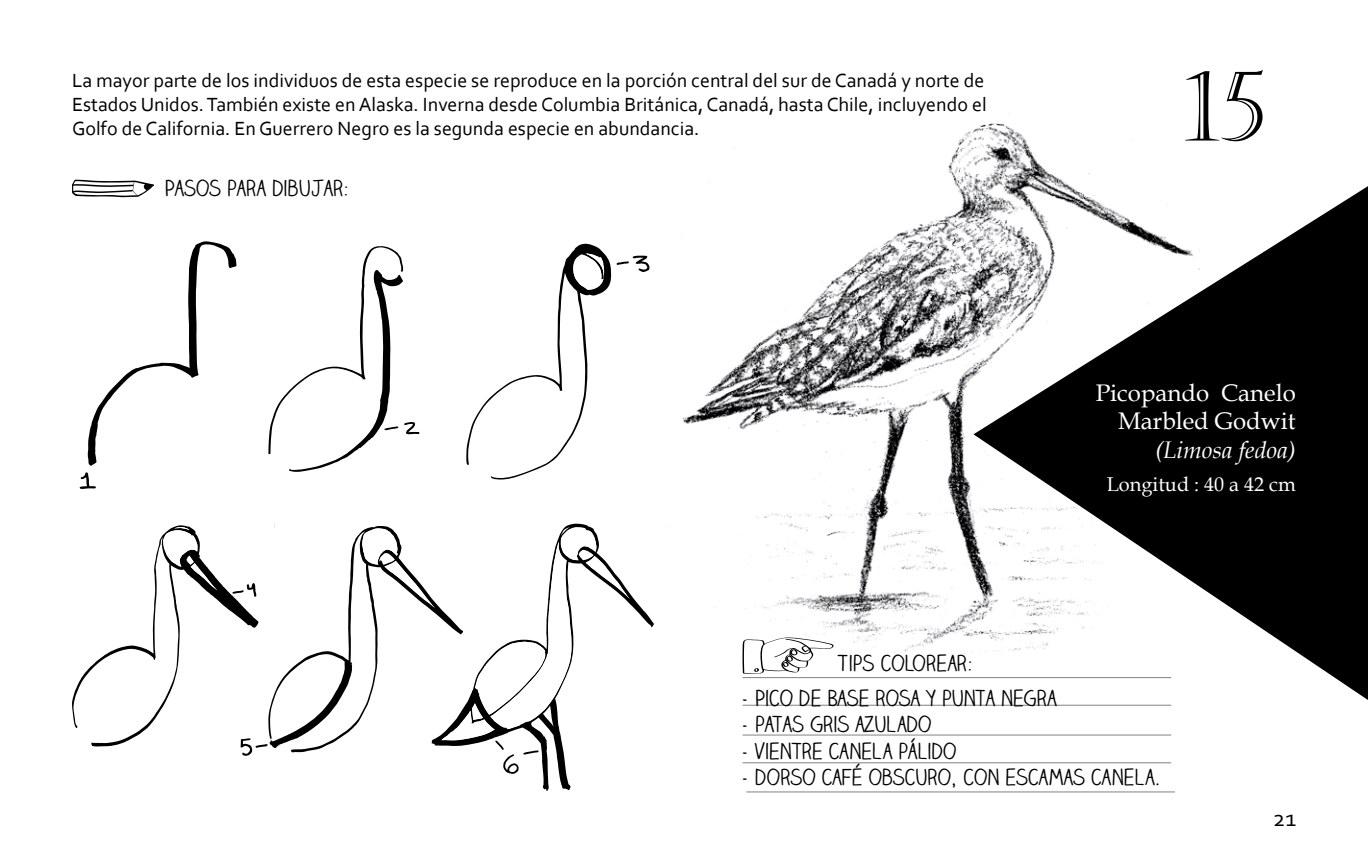
<style>
.page{position:relative;width:1368px;height:864px;background:#fff}
.page>*{position:absolute;margin:0;border:0;box-sizing:border-box;transform-origin:0 0}
.t1{font:96px "Castellar";color:#000}
.t2{font:24px/28.8px "Book Antiqua";color:#fff;text-align:right}
.t3{font:italic 24px "Book Antiqua";color:#fff}
.t4{font:24px "Corbel";color:#000}
.t5{font:22px "Claire Hand";color:#000}
.t6{font:20px/24px "Corbel";color:#000;text-align:justify}
.t7{font:20px "Book Antiqua";color:#fff}
</style>
<div class="page">
<img style="left:683px;top:105px;width:449px;height:549px">
<svg style="left:974px;top:175px;width:394px;height:531px"></svg>
<svg style="left:72px;top:179px;width:82px;height:18px"></svg>
<svg style="left:88px;top:241px;width:148px;height:225px"></svg>
<svg style="left:79px;top:472px;width:17px;height:17px"></svg>
<svg style="left:268px;top:246px;width:151px;height:226px"></svg>
<svg style="left:466px;top:243px;width:184px;height:237px"></svg>
<svg style="left:542px;top:594px;width:112px;height:197px"></svg>
<svg style="left:72px;top:523px;width:558px;height:251px"></svg>
<hr style="left:743px;top:677px;width:428px;height:1px;background:#000">
<hr style="left:743px;top:705px;width:428px;height:1px;background:#000">
<hr style="left:743px;top:735px;width:428px;height:1px;background:#000">
<hr style="left:743px;top:762px;width:428px;height:1px;background:#000">
<hr style="left:746px;top:792px;width:429px;height:1px;background:#000">
<svg style="left:742px;top:637px;width:92px;height:38px"></svg>
<p class="t6" style="left:72px;top:68px;width:916px">La mayor parte de los individuos de esta especie se reproduce en la porción central del sur de Canadá y norte de Estados Unidos. También existe en Alaska. Inverna desde Columbia Británica, Canadá, hasta Chile, incluyendo el Golfo de California. En Guerrero Negro es la segunda especie en abundancia.</p>
<p class="t5" style="left:165px;top:174px;width:186px">PASOS PARA DIBUJAR:</p>
<p class="t5" style="left:838px;top:649px;width:137px">TIPS COLOREAR:</p>
<h1 class="t1" style="left:1183px;top:53px;width:84px">15</h1>
<p class="t2" style="left:1096px;top:377px;width:201px">Picopando Canelo<br>Marbled Godwit</p>
<p class="t3" style="left:1155px;top:433px;width:142px">(Limosa fedoa)</p>
<p class="t7" style="left:1107px;top:470px;width:191px">Longitud : 40 a 42 cm</p>
<p class="t5" style="left:741px;top:684px;width:317px">- PICO DE BASE ROSA Y PUNTA NEGRA</p>
<p class="t5" style="left:741px;top:710px;width:192px">- PATAS GRIS AZULADO</p>
<p class="t5" style="left:741px;top:737px;width:217px">- VIENTRE CANELA PÁLIDO</p>
<p class="t5" style="left:741px;top:763px;width:421px">- DORSO CAFÉ OBSCURO, CON ESCAMAS CANELA.</p>
<p class="t4" style="left:1273px;top:803px;width:25px">21</p>
</div>
